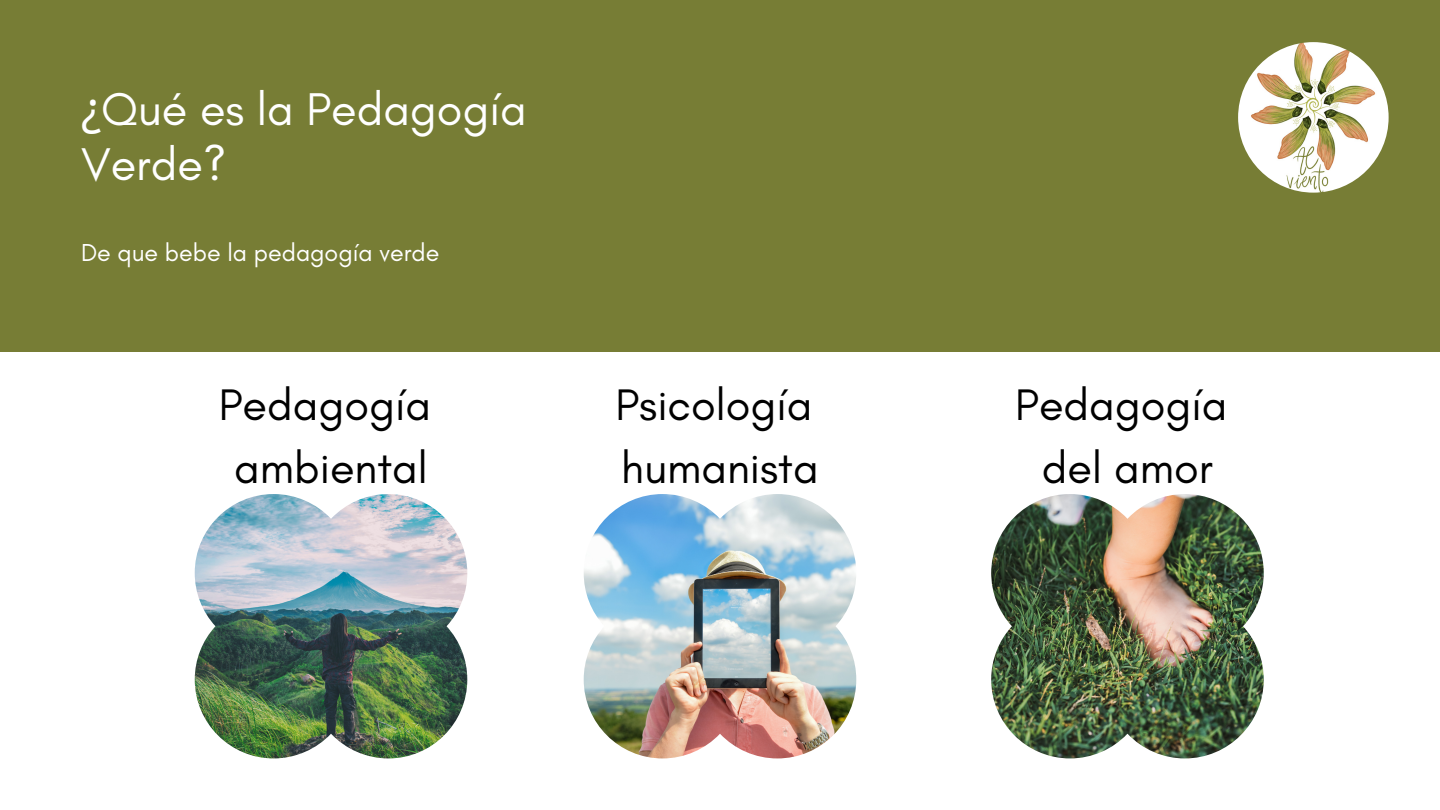
<style>
.page{position:relative;width:1440px;height:810px;background:#fff}
.page>*{position:absolute;margin:0;border:0;box-sizing:border-box;transform-origin:0 0}
.t1{font:46.7px/55.5px "Glacial Indifference";color:#fff}
.t2{font:45px/63px "Glacial Indifference";color:#000;text-align:center}
.t3{font:25px "Glacial Indifference";color:#fff}
.s1{font-family:"Noto Sans"}
</style>
<div class="page">
<div style="left:0;top:0;width:1440px;height:352px;background:#777d35"></div>
<img style="left:195px;top:494px;width:272px;height:264px">
<img style="left:584px;top:494px;width:272px;height:264px">
<img style="left:991px;top:494px;width:273px;height:264px">
<img style="left:1238px;top:42px;width:151px;height:151px;border-radius:50%">
<h1 class="t1" style="left:81px;top:80px;width:447px"><span class="s1">¿</span>Qué es la Pedagogía<br>Verde?</h1>
<p class="t3" style="left:81px;top:237px;width:360px">De que bebe la pedagogía verde</p>
<h1 class="t2" style="left:219px;top:373px;width:214px">Pedagogía ambiental</h1>
<h1 class="t2" style="left:615px;top:373px;width:205px;text-align:left">Psicología humanista</h1>
<h1 class="t2" style="left:1015px;top:373px;width:214px">Pedagogía del amor</h1>
</div>
